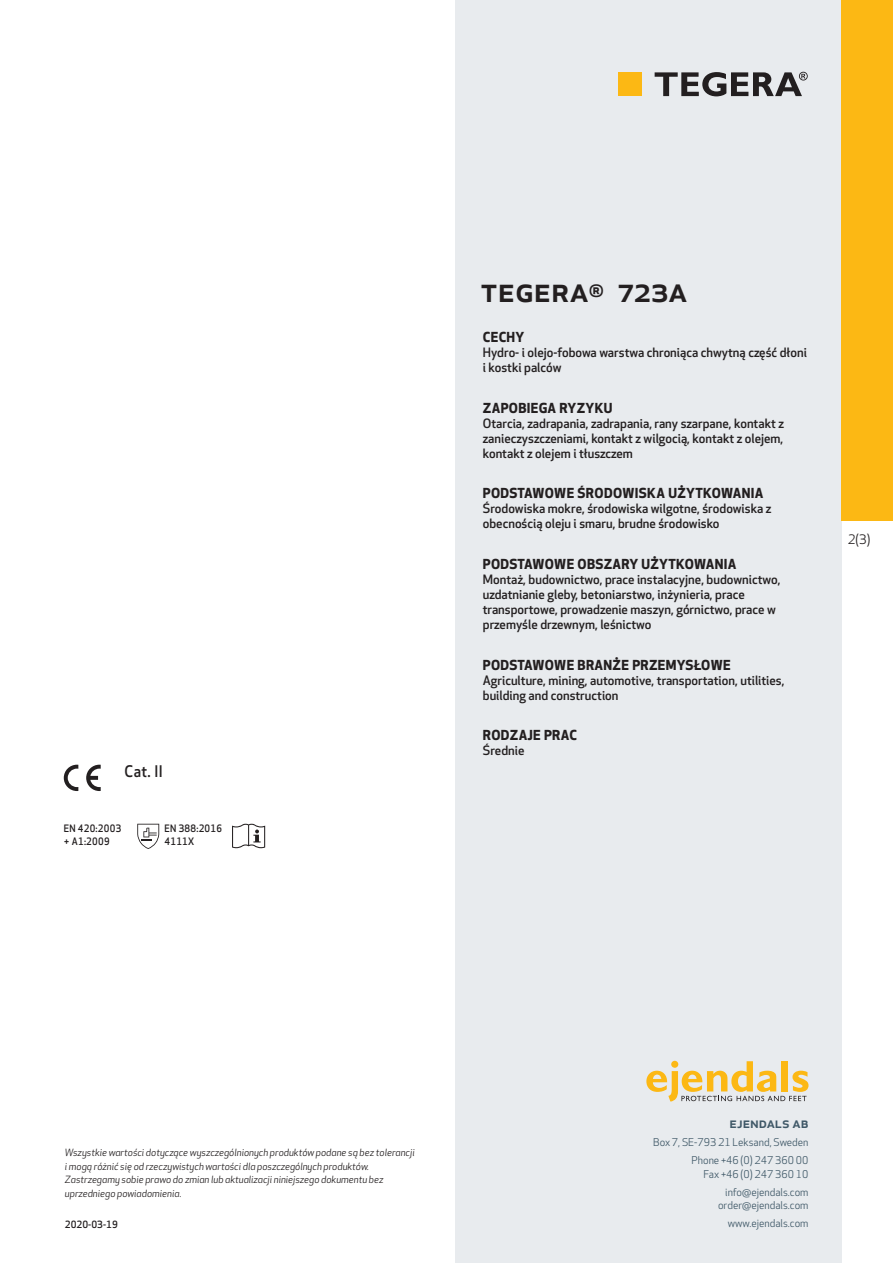
<style>
.page{position:relative;width:893px;height:1263px;background:#fff}
.page>*{position:absolute;margin:0;border:0;box-sizing:border-box;transform-origin:0 0}
.prodname{font:500 34.5px "Apex New";color:#231f20}
.Artikel{font:500 15.6px "Apex New";color:#231f20;scale:.95 1}
.t1{font:500 15px "Apex New";color:#405968}
.Funktion_body{font:700 13.5px "Apex New";letter-spacing:.025em;color:#231f20}
.t2{font:12.75px "Apex New";color:#231f20}
.Funktion_body-2{font:500 12.6px/15px "Apex New";color:#231f20}
.t3{font:10.5px/18px "Apex New";color:#405968;text-align:right}
.Artikel-2{font:500 10.05px/13.5px "Apex New";letter-spacing:.025em;color:#231f20;scale:.95 1}
.t4{font:italic 9.75px/13.5px "Apex New";color:#231f20}
.Sidfot_datum{font:500 9.75px "Apex New";color:#231f20}
</style>
<div class="page">
<div style="left:455px;top:0;width:387px;height:1263px;background:#e8ebee"></div>
<svg style="left:646px;top:1061px;width:162px;height:40px"></svg>
<div style="left:842px;top:0;width:51px;height:520px;background:#fcb814"></div>
<div style="left:618px;top:72px;width:24px;height:24px;background:#fcb814"></div>
<svg style="left:655px;top:72px;width:153px;height:24px"></svg>
<svg style="left:86px;top:765px;width:15px;height:26px"></svg>
<svg style="left:64px;top:765px;width:14px;height:26px"></svg>
<svg style="left:137px;top:824px;width:22px;height:25px"></svg>
<svg style="left:232px;top:824px;width:33px;height:24px"></svg>
<p class="Artikel" style="left:125px;top:761px;width:42px">Cat. II</p>
<p class="Artikel-2" style="left:64px;top:821px;width:62px">EN 420:2003 + A1:2009</p>
<p class="Artikel-2" style="left:165px;top:821px;width:62px">EN 388:2016<br>4111X</p>
<p class="prodname" style="left:480px;top:266px;width:208px">TEGERA<sup>®</sup> 723A</p>
<p class="Funktion_body" style="left:483px;top:327px;width:43px">CECHY</p>
<p class="Funktion_body-2" style="left:483px;top:345px;width:326px">Hydro- i olejo-fobowa warstwa chroniąca chwytną część dłoni i kostki palców</p>
<p class="Funktion_body" style="left:483px;top:398px;width:131px">ZAPOBIEGA RYZYKU</p>
<p class="Funktion_body-2" style="left:483px;top:415px;width:303px;text-align:justify">Otarcia, zadrapania, zadrapania, rany szarpane, kontakt z zanieczyszczeniami, kontakt z wilgocią, kontakt z olejem, kontakt z olejem i tłuszczem</p>
<p class="Funktion_body" style="left:483px;top:483px;width:282px">PODSTAWOWE ŚRODOWISKA UŻYTKOWANIA</p>
<p class="Funktion_body-2" style="left:483px;top:501px;width:290px">Środowiska mokre, środowiska wilgotne, środowiska z obecnością oleju i smaru, brudne środowisko</p>
<p class="Funktion_body" style="left:483px;top:554px;width:255px">PODSTAWOWE OBSZARY UŻYTKOWANIA</p>
<p class="Funktion_body-2" style="left:483px;top:571px;width:299px">Montaż, budownictwo, prace instalacyjne, budownictwo, uzdatnianie gleby, betoniarstwo, inżynieria, prace transportowe, prowadzenie maszyn, górnictwo, prace w przemyśle drzewnym, leśnictwo</p>
<p class="Funktion_body" style="left:483px;top:655px;width:249px">PODSTAWOWE BRANŻE PRZEMYSŁOWE</p>
<p class="Funktion_body-2" style="left:483px;top:672px;width:303px">Agriculture, mining, automotive, transportation, utilities, building and construction</p>
<p class="Funktion_body" style="left:483px;top:725px;width:96px">RODZAJE PRAC</p>
<p class="Funktion_body-2" style="left:483px;top:743px;width:43px">Średnie</p>
<p class="t2" style="left:848px;top:531px;width:24px">2(3)</p>
<p class="t4" style="left:65px;top:1146px;width:351px">Wszystkie wartości dotyczące wyszczególnionych produktów podane są bez tolerancji i mogą różnić się od rzeczywistych wartości dla poszczególnych produktów.<br>Zastrzegamy sobie prawo do zmian lub aktualizacji niniejszego dokumentu bez uprzedniego powiadomienia.</p>
<p class="Sidfot_datum" style="left:65px;top:1218px;width:54px">2020-03-19</p>
<p class="t1" style="left:729px;top:1113px;width:80px">ejendals ab</p>
<p class="t3" style="left:653px;top:1133px;width:157px">Box 7, SE-793 21 Leksand, Sweden<br>Phone +46 (0) 247 360 00</p>
<p class="t3" style="left:703px;top:1165px;width:107px">Fax +46 (0) 247 360 10 info@ejendals.com</p>
<p class="t3" style="left:718px;top:1196px;width:92px">order@ejendals.com</p>
<p class="t3" style="left:728px;top:1215px;width:82px">www.ejendals.com</p>
</div>
